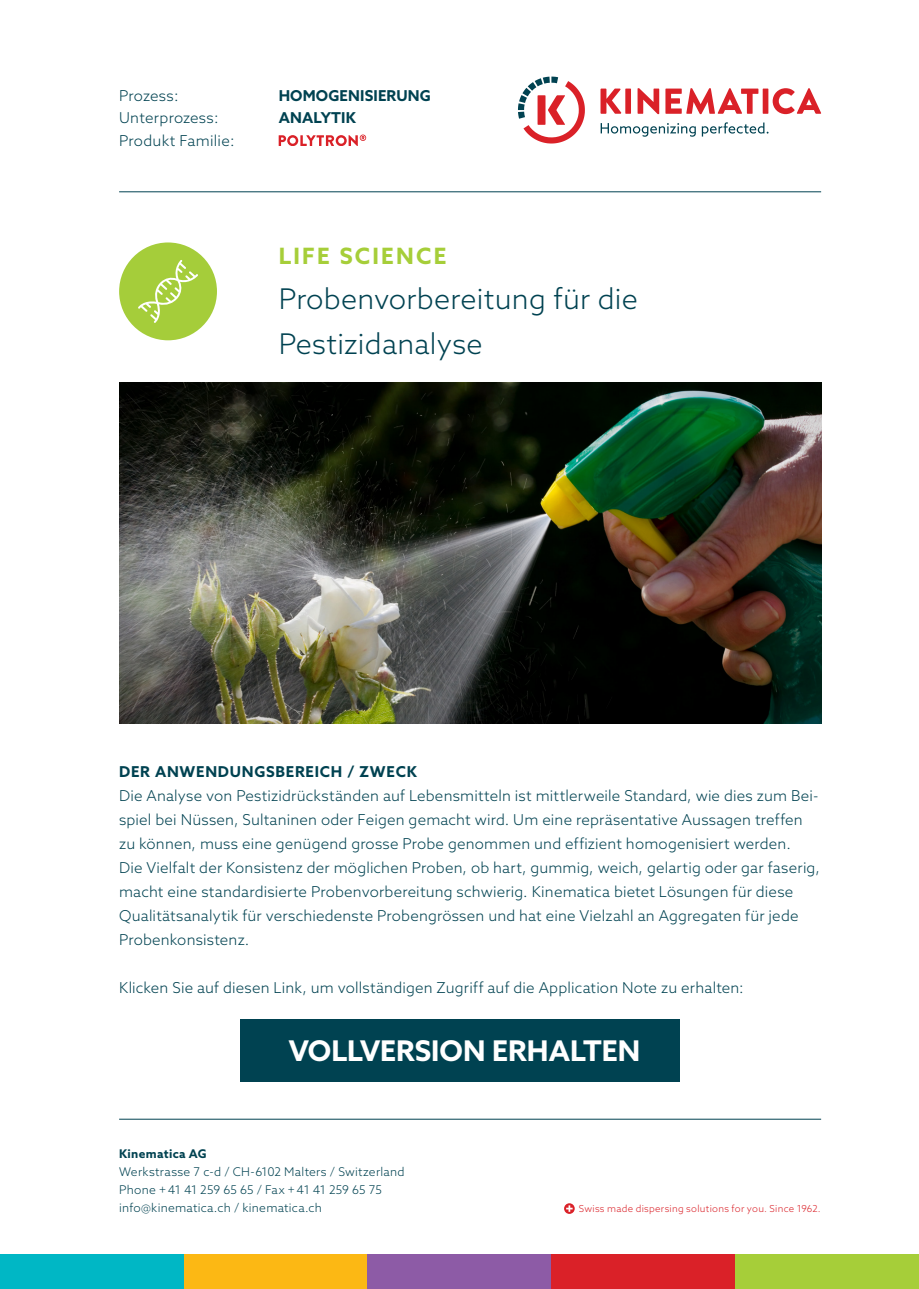
<style>
.page{position:relative;width:919px;height:1289px;background:#fff}
.page>*{position:absolute;margin:0;border:0;box-sizing:border-box;transform-origin:0 0}
.t1{font:300 28.5px/45px "Azo Sans";letter-spacing:.01em;color:#004251}
.t2{font:700 28.5px "Azo Sans";color:#fff}
.t3{font:700 22.5px "Azo Sans";letter-spacing:.1em;color:#a6ce39}
.t4{font:300 15px/24px "Azo Sans";letter-spacing:.01em;color:#004251}
.t5{font:700 15px "Azo Sans";letter-spacing:.05em;color:#004251}
.t6{font:700 15px "Azo Sans";letter-spacing:.01em;color:#004251}
.t7{font:300 12px/18px "Azo Sans";letter-spacing:.02em;color:#004251}
.t8{font:700 12px "Azo Sans";letter-spacing:.025em;color:#004251}
.t9{font:300 9.6px "Azo Sans";letter-spacing:.03em;color:#da2128}
</style>
<div class="page">
<svg style="left:600px;top:89px;width:21px;height:25px"></svg>
<div style="left:625px;top:89px;width:6px;height:25px;background:#da2128"></div>
<svg style="left:637px;top:88px;width:22px;height:26px"></svg>
<svg style="left:665px;top:88px;width:93px;height:26px"></svg>
<div style="left:762px;top:89px;width:6px;height:25px;background:#da2128"></div>
<svg style="left:772px;top:88px;width:49px;height:26px"></svg>
<svg style="left:518px;top:77px;width:67px;height:66px"></svg>
<svg style="left:600px;top:123px;width:95px;height:14px"></svg>
<svg style="left:701px;top:122px;width:67px;height:14px"></svg>
<hr style="left:119px;top:191px;width:702px;height:1px;background:#004251">
<div style="left:184px;top:1254px;width:183px;height:34px;background:#fcb814"></div>
<div style="left:367px;top:1254px;width:184px;height:34px;background:#8d5ba6"></div>
<div style="left:551px;top:1254px;width:184px;height:34px;background:#da2128"></div>
<div style="left:735px;top:1254px;width:183px;height:34px;background:#a6ce39"></div>
<div style="left:0;top:1254px;width:184px;height:34px;background:#00b7c5"></div>
<hr style="left:119px;top:1118px;width:702px;height:1px;background:#004251">
<svg style="left:564px;top:1203px;width:10px;height:10px"></svg>
<svg style="left:566px;top:1205px;width:6px;height:6px"></svg>
<img style="left:119px;top:383px;width:702px;height:340px">
<div style="left:119px;top:242px;width:98px;height:98px;background:#a5cd3a;border-radius:50%"></div>
<svg style="left:138px;top:260px;width:60px;height:63px"></svg>
<div style="left:240px;top:1018px;width:439px;height:63px;background:#004251"></div>
<svg style="left:279px;top:134px;width:87px;height:12px"></svg>
<p class="t4" style="left:119px;top:83px;width:61px">Prozess:</p>
<p class="t6" style="left:279px;top:86px;width:154px">HOMOGENISIERUNG</p>
<p class="t4" style="left:119px;top:106px;width:101px">Unterprozess:</p>
<p class="t6" style="left:279px;top:108px;width:79px">ANALYTIK</p>
<p class="t4" style="left:119px;top:128px;width:117px">Produkt Familie:</p>
<h2 class="t3" style="left:279px;top:241px;width:169px">LIFE SCIENCE</h2>
<h1 class="t1" style="left:279px;top:276px;width:361px">Probenvorbereitung für die<br>Pestizidanalyse</h1>
<p class="t5" style="left:119px;top:762px;width:299px">DER ANWENDUNGSBEREICH / ZWECK</p>
<p class="t4" style="left:119px;top:783px;width:702px">Die Analyse von Pestizidrückständen auf Lebensmitteln ist mittlerweile Standard, wie dies zum Bei&shy;spiel bei Nüssen, Sultaninen oder Feigen gemacht wird. Um eine repräsentative Aussagen treffen zu können, muss eine genügend grosse Probe genommen und effizient homogenisiert werden.<br>Die Vielfalt der Konsistenz der möglichen Proben, ob hart, gummig, weich, gelartig oder gar faserig, macht eine standardisierte Probenvorbereitung schwierig. Kinematica bietet Lösungen für diese Qualitätsanalytik für verschiedenste Probengrössen und hat eine Vielzahl an Aggregaten für jede Probenkonsistenz.</p>
<p class="t4" style="left:119px;top:975px;width:626px">Klicken Sie auf diesen Link, um vollständigen Zugriff auf die Application Note zu erhalten:</p>
<h1 class="t2" style="left:289px;top:1031px;width:353px">VOLLVERSION ERHALTEN</h1>
<p class="t8" style="left:119px;top:1145px;width:89px">Kinematica AG</p>
<p class="t7" style="left:119px;top:1162px;width:287px">Werkstrasse 7 c-d / CH-6102 Malters / Switzerland<br>Phone +41 41 259 65 65 / Fax +41 41 259 65 75 info@kinematica.ch / kinematica.ch</p>
<p class="t9" style="left:579px;top:1202px;width:243px">Swiss made dispersing solutions for you. Since 1962.</p>
</div>
